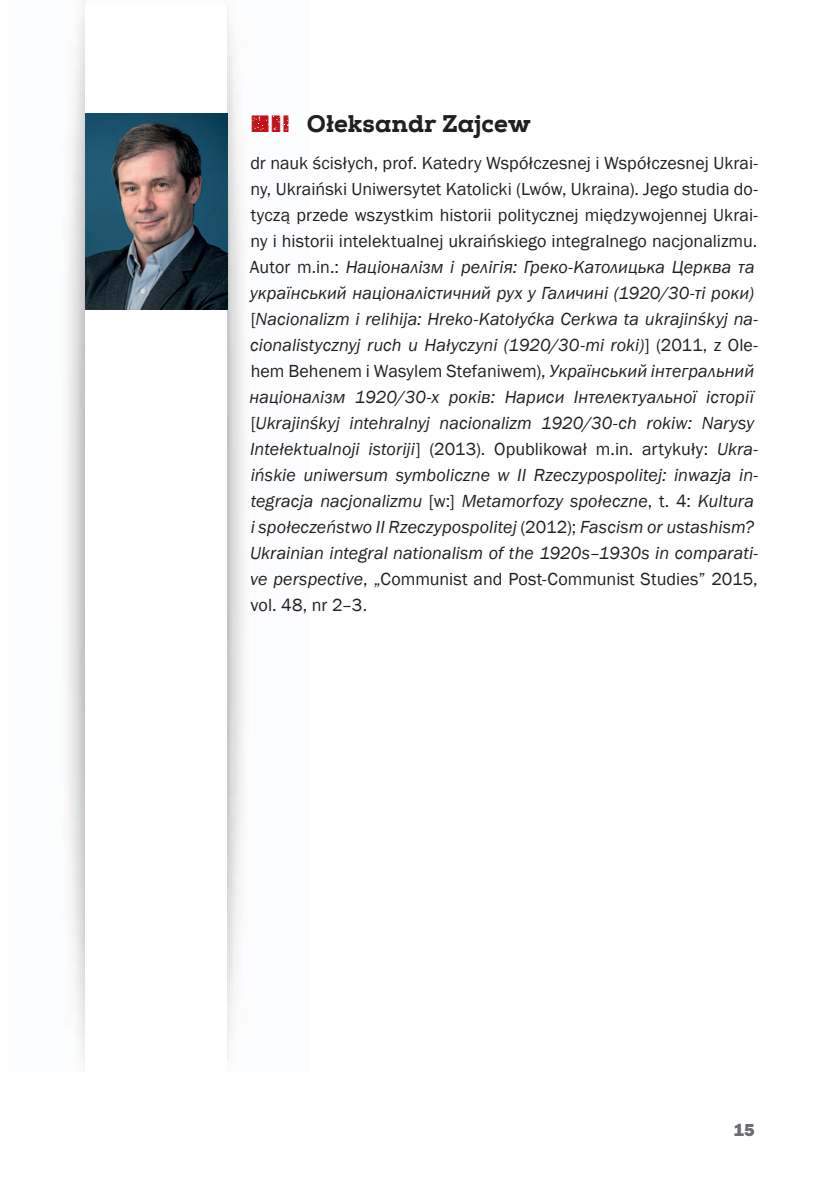
<style>
.page{position:relative;width:840px;height:1191px;background:#fff}
.page>*{position:absolute;margin:0;border:0;box-sizing:border-box;transform-origin:0 0}
.t1{font:800 24px "Nexa Slab";color:#231f20}
.t2{font:italic 18px/26px "Franklin Gothic";letter-spacing:.005em;color:#231f20}
.t3{font:18px "Franklin Got Itc TCE Heav";color:#6c6d70}
.s1{color:#c2121a}
.s2{font-style:normal}
</style>
<div class="page">
<img style="left:67px;top:0;width:177px;height:1066px">
<div style="left:85px;top:6px;width:142px;height:1068px;background:#fff"></div>
<img style="left:85px;top:113px;width:142px;height:197px">
<h1 class="t1" style="left:251px;top:108px;width:281px"><span class="s1">■❚❙</span> Ołeksandr Zajcew</h1>
<p class="t2" style="left:249px;top:150px;width:509px"><span class="s2">dr nauk ścisłych, prof. Katedry Współczesnej i Współczesnej Ukrai&shy;ny, Ukraiński Uniwersytet Katolicki (Lwów, Ukraina). Jego studia do&shy;tyczą przede wszystkim historii politycznej międzywojennej Ukrai&shy;ny i historii intelektualnej ukraińskiego integralnego nacjonalizmu.<br>Autor m.in.:</span> Націоналізм і релігія: Греко-Католицька Церква та український націоналістичний рух у Галичині (1920/30-ті роки) <span class="s2">[</span>Nacionalizm i relihija: Hreko-Katołyćka Cerkwa ta ukrajinś kyj na&shy;cionalistycznyj ruch u Hałyczyni (1920/30-mi roki)<span class="s2">] (2011, z Ole&shy;hem Behenem i Wasylem Stefaniwem),</span> Український інтегральний націоналізм 1920/30-х років: Нариси Інтелектуальної історії <span class="s2">[</span>Ukrajinś kyj intehralnyj nacionalizm 1920/30-ch rokiw: Narysy Intełektualnoji istoriji<span class="s2">] (2013). Opublikował m.in. artykuły:</span> Ukra&shy;ińskie uniwersum symboliczne w II Rzeczypospolitej: inwazja in&shy;tegracja nacjonalizmu <span class="s2">[w:]</span> Metamorfozy społeczne<span class="s2">, t. 4:</span> Kultura i społeczeństwo II Rzeczypospolitej <span class="s2">(2012);</span> Fascism or ustashism?<br>Ukrainian integral nationalism of the 1920s–1930s in comparati&shy;ve perspective<span class="s2">, „Communist and Post-Communist Studies” 2015, vol. 48, nr 2–3.</span></p>
<p class="t3" style="left:733px;top:1119px;width:23px">15</p>
</div>
